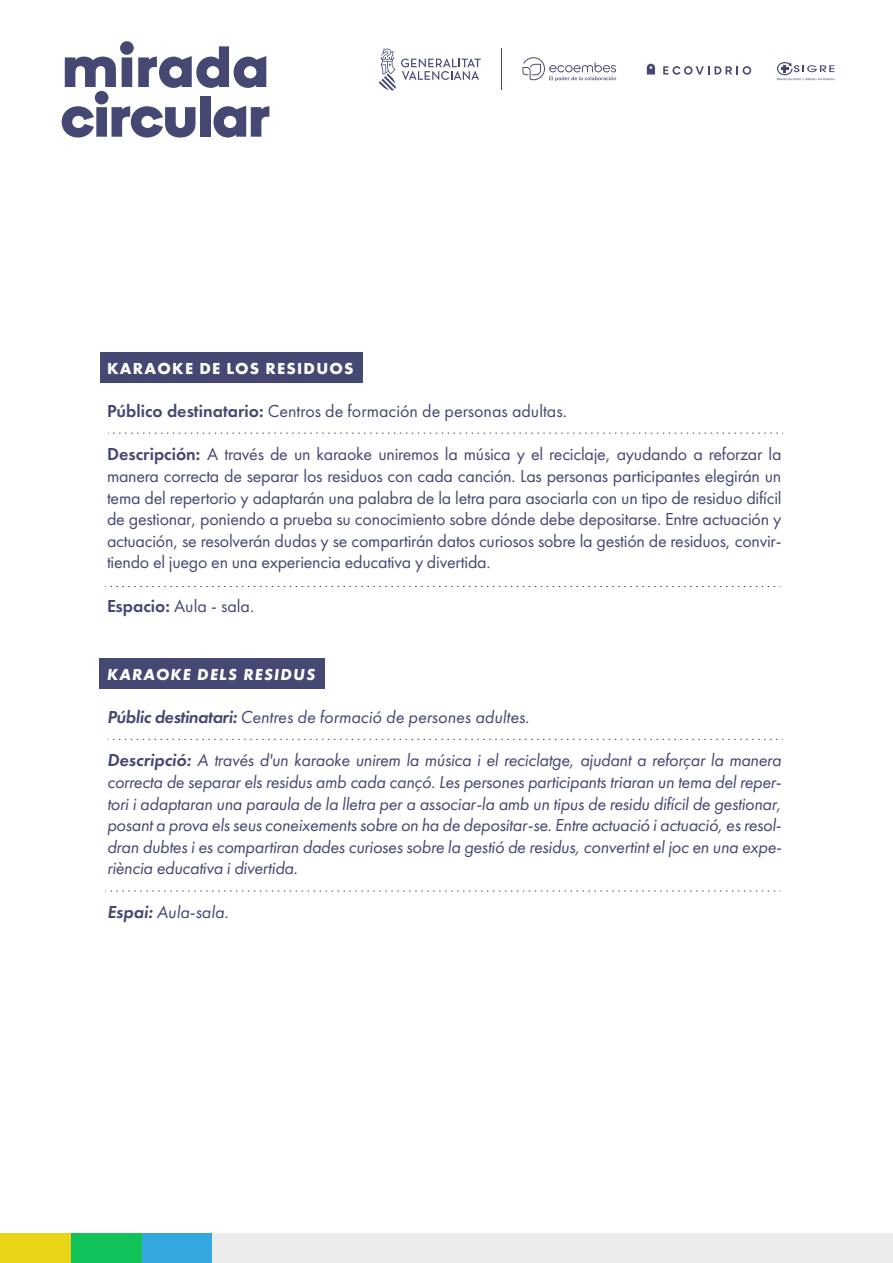
<style>
.page{position:relative;width:893px;height:1263px;background:#fff}
.page>*{position:absolute;margin:0;border:0;box-sizing:border-box;transform-origin:0 0}
.t1{font:18px/21.6px "Futura New";letter-spacing:-.015em;color:#454872;text-align:justify}
.t2{font:italic 18px/21.6px "Futura New";letter-spacing:-.015em;color:#454872;text-align:justify}
.t3{font:700 16.5px "Futura New";letter-spacing:.075em;color:#fff}
.t4{font:italic 700 16.5px "Futura New";letter-spacing:.075em;color:#fff}
.s1{font-family:"Futura New Demi"}
</style>
<div class="page">
<div style="left:100px;top:352px;width:262px;height:30px;background:#454872"></div>
<svg style="left:379px;top:48px;width:102px;height:42px"></svg>
<svg style="left:777px;top:62px;width:57px;height:19px"></svg>
<svg style="left:522px;top:57px;width:94px;height:24px"></svg>
<svg style="left:647px;top:64px;width:8px;height:11px"></svg>
<svg style="left:663px;top:66px;width:46px;height:9px"></svg>
<svg style="left:715px;top:66px;width:36px;height:9px"></svg>
<hr style="left:501px;top:48px;width:1px;height:42px;background:#454872">
<svg style="left:108px;top:433px;width:675px;height:1px"></svg>
<svg style="left:105px;top:586px;width:676px;height:1px"></svg>
<div style="left:100px;top:658px;width:225px;height:30px;background:#454872"></div>
<svg style="left:108px;top:739px;width:675px;height:1px"></svg>
<svg style="left:105px;top:891px;width:676px;height:1px"></svg>
<svg style="left:62px;top:41px;width:207px;height:97px"></svg>
<div style="left:0;top:1234px;width:71px;height:29px;background:#e8d517"></div>
<div style="left:71px;top:1234px;width:71px;height:29px;background:#11c259"></div>
<div style="left:142px;top:1234px;width:71px;height:29px;background:#36a8e0"></div>
<div style="left:213px;top:1234px;width:680px;height:29px;background:#ececec"></div>
<p class="t3" style="left:107px;top:358px;width:248px">KARAOKE DE LOS RESIDUOS</p>
<p class="t1" style="left:107px;top:400px;width:461px"><span class="s1">Público destinatario:</span> Centros de formación de personas adultas.</p>
<p class="t1" style="left:107px;top:443px;width:676px"><span class="s1">Descripción:</span> A través de un karaoke uniremos la música y el reciclaje, ayudando a reforzar la manera correcta de separar los residuos con cada canción. Las personas participantes elegirán un tema del repertorio y adaptarán una palabra de la letra para asociarla con un tipo de residuo difícil de gestionar, poniendo a prueba su conocimiento sobre dónde debe depositarse. Entre actuación y actuación, se resolverán dudas y se compartirán datos curiosos sobre la gestión de residuos, convir&shy;tiendo el juego en una experiencia educativa y divertida.</p>
<p class="t1" style="left:107px;top:595px;width:149px"><span class="s1">Espacio:</span> Aula - sala.</p>
<p class="t4" style="left:107px;top:664px;width:210px">KARAOKE DELS RESIDUS</p>
<p class="t2" style="left:107px;top:706px;width:424px"><span class="s1">Públic destinatari:</span> Centres de formació de persones adultes.</p>
<p class="t2" style="left:107px;top:749px;width:676px"><span class="s1">Descripció:</span> A través d'un karaoke unirem la música i el reciclatge, ajudant a reforçar la manera correcta de separar els residus amb cada cançó. Les persones participants triaran un tema del reper&shy;tori i adaptaran una paraula de la lletra per a associar-la amb un tipus de residu difícil de gestionar, posant a prova els seus coneixements sobre on ha de depositar-se. Entre actuació i actuació, es resol&shy;dran dubtes i es compartiran dades curioses sobre la gestió de residus, convertint el joc en una expe&shy;riència educativa i divertida.</p>
<p class="t2" style="left:107px;top:901px;width:123px"><span class="s1">Espai:</span> Aula-sala.</p>
</div>
